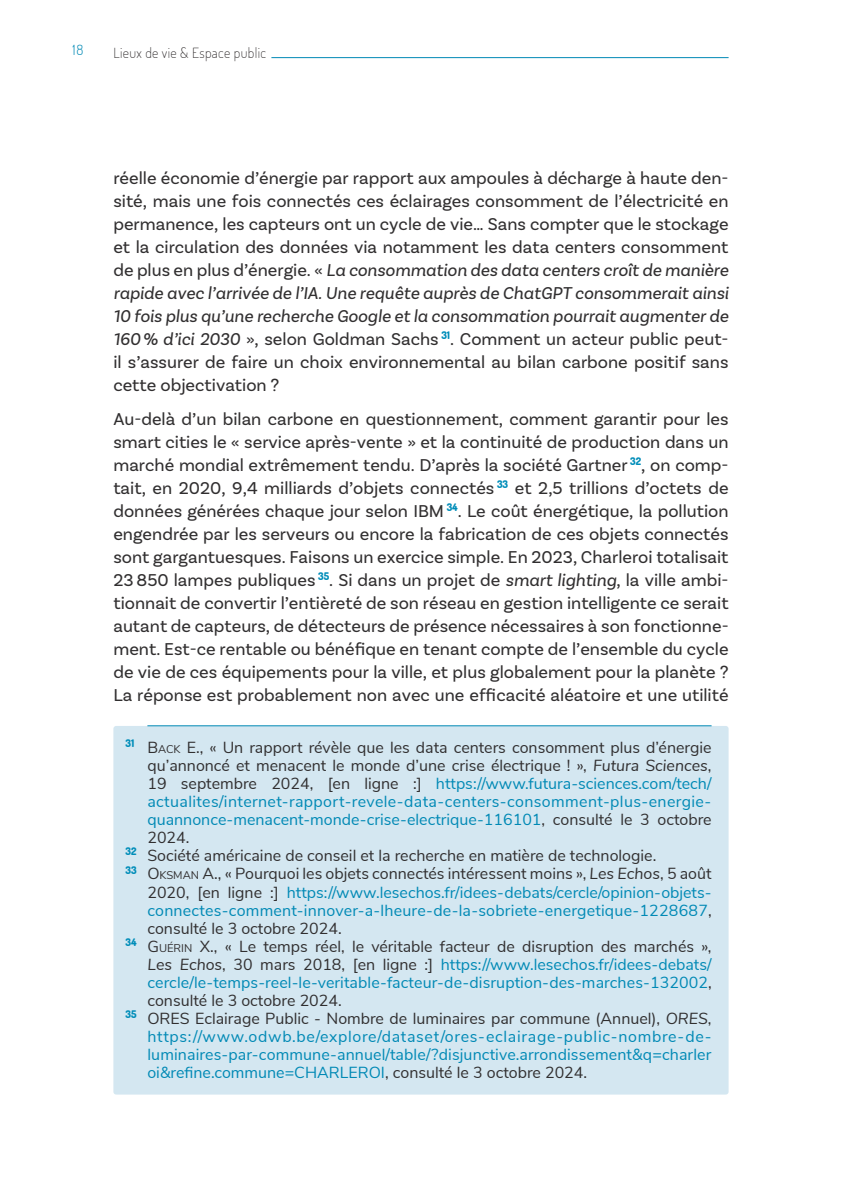
<style>
.page{position:relative;width:842px;height:1191px;background:#fff}
.page>*{position:absolute;margin:0;border:0;box-sizing:border-box;transform-origin:0 0}
.t1{font:18px/23px "Basic Sans";color:#312f30;text-align:justify}
.t2{font:16px "Nunito Sans";letter-spacing:.005em;color:#0089b5}
.t3{font:16px "Nunito Sans";color:#312f30}
.t4{font:16px "Nunito Sans";letter-spacing:.025em;color:#0089b5}
.t5{font:16px "Nunito Sans";letter-spacing:.045em;color:#0089b5}
.t6{font:200 14px "Dosis";letter-spacing:.025em;color:#231f20}
.t7{font:300 14px "Dosis";color:#0089b5}
.s1{font-style:italic}
.s2{font-size:11.2px}
.s3{color:#312f30}
.s4{font-style:italic;color:#312f30}
</style>
<div class="page">
<hr style="left:113px;top:57px;width:616px;height:1px;background:#0089b5">
<div style="left:108px;top:52px;width:163px;height:10px;background:#fff"></div>
<div style="left:113px;top:726px;width:616px;height:368px;background:#d4e7f1;border-radius:3px"></div>
<hr style="left:147px;top:725px;width:564px;height:1px;background:#0089b5">
<p class="t7" style="left:73px;top:40px;width:12px">18</p>
<p class="t6" style="left:113px;top:43px;width:154px">Lieux de vie &amp; Espace public</p>
<p class="t1" style="left:113px;top:166px;width:617px">réelle économie d’énergie par rapport aux ampoules à décharge à haute den&shy;sité, mais une fois connectés ces éclairages consomment de l’électricité en permanence, les capteurs ont un cycle de vie… Sans compter que le stockage et la circulation des données via notamment les data centers consomment de plus en plus d’énergie. « <span class="s1">La consommation des data centers croît de manière rapide avec l’arrivée de l’IA. Une requête auprès de ChatGPT consommerait ainsi 10 fois plus qu’une recherche Google et la consommation pourrait augmenter de 160% d’ici 2030</span> », selon Goldman Sachs <sup>31</sup>. Comment un acteur public peut&shy;il s’assurer de faire un choix environnemental au bilan carbone positif sans cette objectivation ?</p>
<p class="t1" style="left:113px;top:407px;width:617px">Au-delà d’un bilan carbone en questionnement, comment garantir pour les smart cities le « service après-vente » et la continuité de production dans un marché mondial extrêmement tendu. D’après la société Gartner <sup>32</sup>, on comp&shy;tait, en 2020, 9,4 milliards d’objets connectés <sup>33</sup> et 2,5 trillions d’octets de données générées chaque jour selon IBM <sup>34</sup>. Le coût énergétique, la pollution engendrée par les serveurs ou encore la fabrication de ces objets connectés sont gargantuesques. Faisons un exercice simple. En 2023, Charleroi totalisait 23 850 lampes publiques <sup>35</sup>. Si dans un projet de <span class="s1">smart lighting</span>, la ville ambi&shy;tionnait de convertir l’entièreté de son réseau en gestion intelligente ce serait autant de capteurs, de détecteurs de présence nécessaires à son fonctionne&shy;ment. Est-ce rentable ou bénéfique en tenant compte de l’ensemble du cycle de vie de ces équipements pour la ville, et plus globalement pour la planète ?<br>La réponse est probablement non avec une efficacité aléatoire et une utilité</p>
<p class="t3" style="left:125px;top:736px;width:588px"><sup>31</sup> B<span class="s2">ACK</span> E., « Un rapport révèle que les data centers consomment plus d’énergie</p>
<p class="t3" style="left:147px;top:754px;width:566px">qu’annoncé et menacent le monde d’une crise électrique ! », <span class="s1">Futura Sciences</span>,</p>
<p class="t2" style="left:147px;top:772px;width:566px"><span class="s3">19 septembre 2024, [en ligne :]</span> https://www.futura-sciences.com/tech/</p>
<p class="t4" style="left:147px;top:790px;width:565px">actualites/internet-rapport-revele-data-centers-consomment-plus-energie-</p>
<p class="t2" style="left:147px;top:808px;width:566px">quannonce-menacent-monde-crise-electrique-116101<span class="s3">, consulté le 3 octobre</span></p>
<p class="t3" style="left:147px;top:826px;width:44px">2024.</p>
<p class="t3" style="left:125px;top:844px;width:532px"><sup>32</sup> Société américaine de conseil et la recherche en matière de technologie.</p>
<p class="t3" style="left:125px;top:862px;width:588px"><sup>33</sup> O<span class="s2">KSMAN</span> A., « Pourquoi les objets connectés intéressent moins », <span class="s1">Les Echos</span>, 5 août</p>
<p class="t2" style="left:147px;top:880px;width:566px"><span class="s3">2020, [en ligne :]</span> https://www.lesechos.fr/idees-debats/cercle/opinion-objets-</p>
<p class="t2" style="left:147px;top:898px;width:566px">connectes-comment-innover-a-lheure-de-la-sobriete-energetique-1228687<span class="s3">,</span></p>
<p class="t3" style="left:147px;top:916px;width:196px">consulté le 3 octobre 2024.</p>
<p class="t3" style="left:125px;top:934px;width:588px"><sup>34</sup> G<span class="s2">UÉRIN</span> X., « Le temps réel, le véritable facteur de disruption des marchés »,</p>
<p class="t2" style="left:147px;top:952px;width:566px"><span class="s4">Les Echos</span><span class="s3">, 30 mars 2018, [en ligne :]</span> https://www.lesechos.fr/idees-debats/</p>
<p class="t2" style="left:147px;top:970px;width:566px">cercle/le-temps-reel-le-veritable-facteur-de-disruption-des-marches-132002<span class="s3">,</span></p>
<p class="t3" style="left:147px;top:988px;width:196px">consulté le 3 octobre 2024.</p>
<p class="t3" style="left:125px;top:1006px;width:588px"><sup>35</sup> ORES Eclairage Public - Nombre de luminaires par commune (Annuel), <span class="s1">ORES</span>,</p>
<p class="t5" style="left:147px;top:1024px;width:565px">https://www.odwb.be/explore/dataset/ores-eclairage-public-nombre-de-</p>
<p class="t2" style="left:147px;top:1042px;width:565px">luminaires-par-commune-annuel/table/?disjunctive.arrondissement&amp;q=charler</p>
<p class="t2" style="left:147px;top:1060px;width:441px">oi&amp;refine.commune=CHARLEROI<span class="s3">, consulté le 3 octobre 2024.</span></p>
</div>
